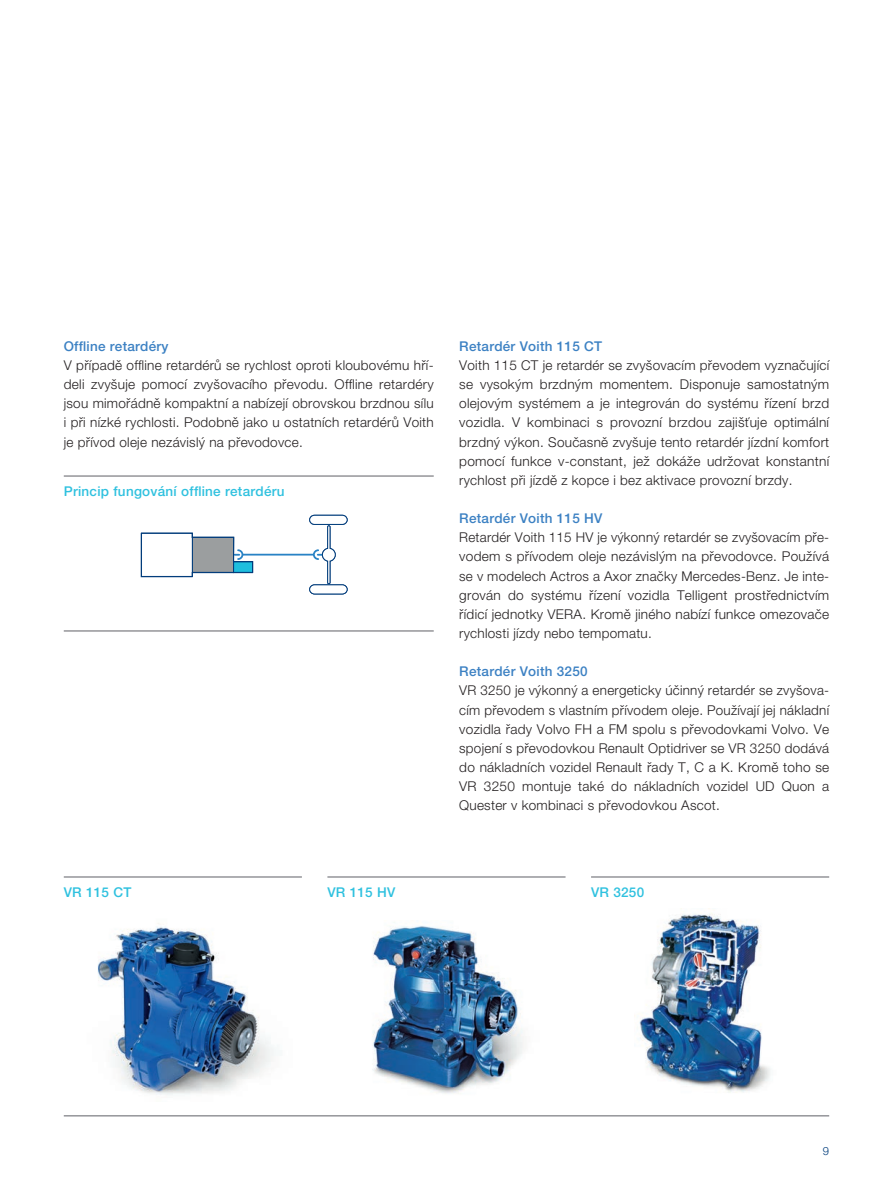
<style>
.page{position:relative;width:893px;height:1191px;background:#fff}
.page>*{position:absolute;margin:0;border:0;box-sizing:border-box;transform-origin:0 0}
.t1{font:300 13.5px/19.2px "Helvetica Neue LT Pro";letter-spacing:.02em;color:#231f20;text-align:justify}
.t2{font:500 13.5px "Helvetica Neue LT Pro";letter-spacing:.02em;color:#3c81c3}
.t3{font:500 13.5px "Helvetica Neue LT Pro";letter-spacing:.02em;color:#2fc1df}
.t4{font:300 11.25px "Helvetica Neue LT Pro";color:#023d7c}
</style>
<div class="page">
<img style="left:639px;top:908px;width:131px;height:185px">
<hr style="left:591px;top:876px;width:238px;height:1px;background:#5f6066">
<hr style="left:64px;top:876px;width:238px;height:1px;background:#5f6066">
<img style="left:372px;top:925px;width:152px;height:169px">
<hr style="left:327px;top:876px;width:239px;height:1px;background:#5f6066">
<hr style="left:64px;top:475px;width:370px;height:1px;background:#5f6066">
<img style="left:97px;top:923px;width:177px;height:172px">
<hr style="left:64px;top:1115px;width:765px;height:1px;background:#5f6066">
<svg style="left:141px;top:525px;width:195px;height:59px"></svg>
<div style="left:309px;top:515px;width:39px;height:10px;border:1px solid #013c7b;border-radius:5px"></div>
<div style="left:309px;top:584px;width:39px;height:10px;border:1px solid #013c7b;border-radius:5px"></div>
<hr style="left:64px;top:630px;width:370px;height:1px;background:#5f6066">
<p class="t2" style="left:64px;top:338px;width:106px">Offline retardéry</p>
<p class="t1" style="left:64px;top:355px;width:371px">V případě offline retardérů se rychlost oproti kloubovému hří&shy;deli zvyšuje pomocí zvyšovacího převodu. Offline retardéry jsou mimořádně kompaktní a nabízejí obrovskou brzdnou sílu i při nízké rychlosti. Podobně jako u ostatních retardérů Voith je přívod oleje nezávislý na převodovce.</p>
<p class="t3" style="left:64px;top:483px;width:222px">Princip fungování offline retardéru</p>
<p class="t2" style="left:459px;top:338px;width:144px">Retardér Voith 115 CT</p>
<p class="t1" style="left:459px;top:355px;width:371px">Voith 115 CT je retardér se zvyšovacím převodem vyznačující se vysokým brzdným momentem. Disponuje samostatným olejovým systémem a je integrován do systému řízení brzd vozidla. V kombinaci s provozní brzdou zajišťuje optimální brzdný výkon. Současně zvyšuje tento retardér jízdní komfort pomocí funkce v-constant, jež dokáže udržovat konstantní rychlost při jízdě z kopce i bez aktivace provozní brzdy.</p>
<p class="t2" style="left:459px;top:510px;width:145px">Retardér Voith 115 HV</p>
<p class="t1" style="left:459px;top:527px;width:371px">Retardér Voith 115 HV je výkonný retardér se zvyšovacím pře&shy;vodem s přívodem oleje nezávislým na převodovce. Používá se v modelech Actros a Axor značky Mercedes-Benz. Je inte&shy;grován do systému řízení vozidla Telligent prostřednictvím řídicí jednotky VERA. Kromě jiného nabízí funkce omezovače rychlosti jízdy nebo tempomatu.</p>
<p class="t2" style="left:459px;top:663px;width:130px">Retardér Voith 3250</p>
<p class="t1" style="left:459px;top:681px;width:371px">VR 3250 je výkonný a energeticky účinný retardér se zvyšova&shy;cím převodem s vlastním přívodem oleje. Používají jej nákladní vozidla řady Volvo FH a FM spolu s převodovkami Volvo. Ve spojení s převodovkou Renault Optidriver se VR 3250 dodává do nákladních vozidel Renault řady T, C a K. Kromě toho se VR 3250 montuje také do nákladních vozidel UD Quon a Quester v kombinaci s převodovkou Ascot.</p>
<p class="t3" style="left:64px;top:883px;width:69px">VR 115 CT</p>
<p class="t3" style="left:327px;top:883px;width:69px">VR 115 HV</p>
<p class="t3" style="left:591px;top:883px;width:55px">VR 3250</p>
<p class="t4" style="left:823px;top:1144px;width:8px">9</p>
</div>
